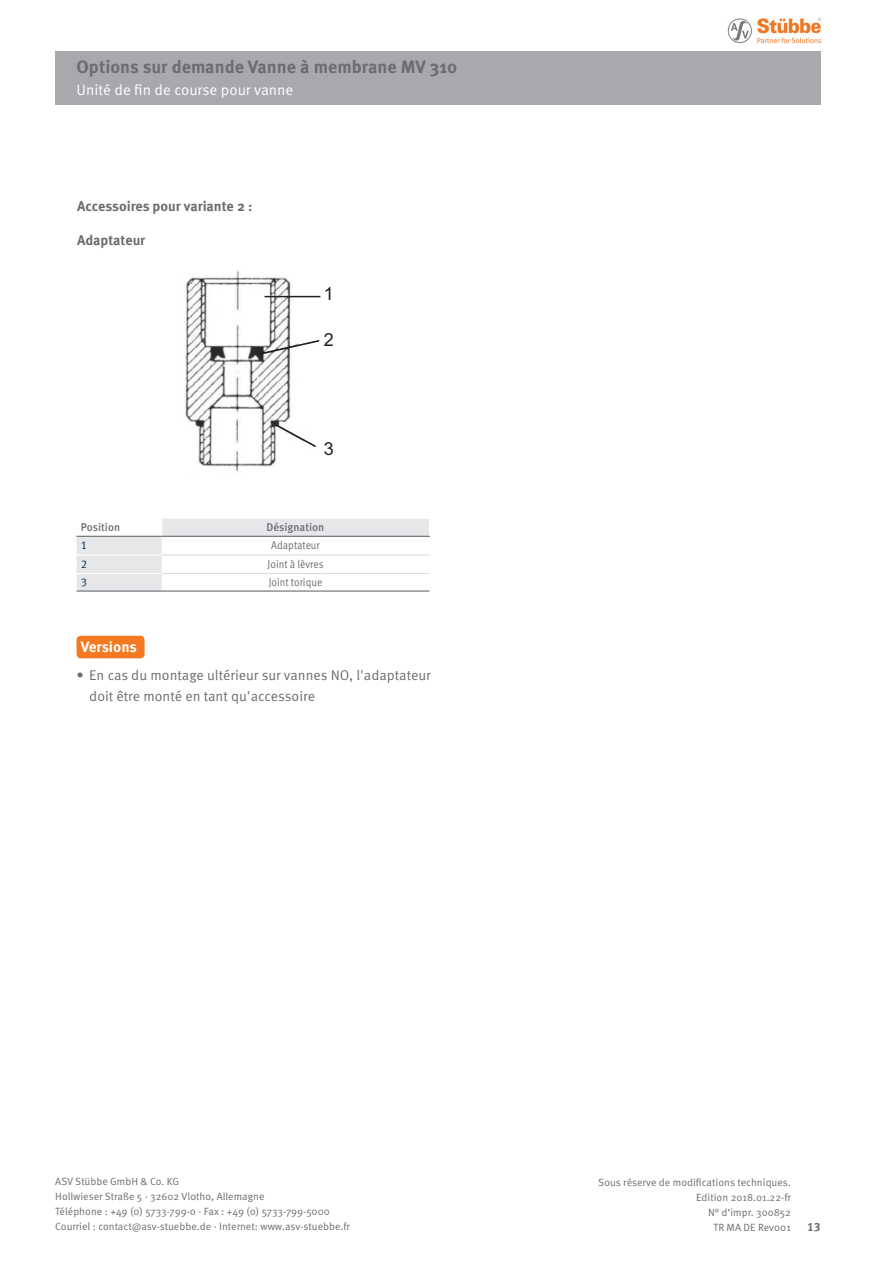
<style>
.page{position:relative;width:893px;height:1263px;background:#fff}
.page>*{position:absolute;margin:0;border:0;box-sizing:border-box;transform-origin:0 0}
.t1{font:700 18px "Meta Pro";color:#6c6d70}
.t2{font:18px "Arial";color:#231f20}
.t3{font:15px "Meta Pro Norm";color:#fff}
.t4{font:700 15px "Meta Pro";letter-spacing:-.005em;color:#fff}
.t5{font:14.1px/21px "Meta Pro Norm";color:#6c6d70}
.t6{font:700 14.1px "Meta Pro";color:#6c6d70}
.t7{font:700 12px "Meta Pro";color:#6c6d70}
.t8{font:11.25px "Meta Pro Norm";color:#6c6d70;scale:.9 1}
.t9{font:500 11.25px "Meta Pro";color:#6c6d70}
.t10{font:11.25px "Meta Pro Norm";color:#002e5e}
.t11{font:10.5px/15px "Meta Pro Norm";color:#6c6d70}
</style>
<div class="page">
<img style="left:728px;top:18px;width:94px;height:26px">
<div style="left:55px;top:51px;width:766px;height:53px;background:#a8a9ad"></div>
<hr style="left:77px;top:590px;width:85px;height:2px;background:#6c6d70">
<hr style="left:162px;top:590px;width:267px;height:2px;background:#6c6d70">
<svg style="left:77px;top:519px;width:353px;height:72px"></svg>
<hr style="left:77px;top:554px;width:85px;height:1px;background:#fff">
<hr style="left:77px;top:573px;width:85px;height:1px;background:#fff">
<img style="left:185px;top:271px;width:106px;height:201px">
<svg style="left:258px;top:295px;width:63px;height:153px"></svg>
<div style="left:77px;top:636px;width:68px;height:22px;background:#f47921;border-radius:4px"></div>
<h1 class="t1" style="left:77px;top:53px;width:382px">Options sur demande Vanne à membrane MV 310</h1>
<h2 class="t3" style="left:77px;top:79px;width:218px">Unité de fin de course pour vanne</h2>
<h3 class="t6" style="left:77px;top:195px;width:177px">Accessoires pour variante 2 :</h3>
<h3 class="t6" style="left:77px;top:229px;width:70px">Adaptateur</h3>
<h1 class="t2" style="left:324px;top:282px;width:12px">1</h1>
<h1 class="t2" style="left:324px;top:328px;width:12px">2</h1>
<h1 class="t2" style="left:324px;top:436px;width:12px">3</h1>
<p class="t9" style="left:81px;top:519px;width:41px">Position</p>
<p class="t9" style="left:267px;top:519px;width:59px">Désignation</p>
<p class="t10" style="left:81px;top:536px;width:8px">1</p>
<p class="t8" style="left:271px;top:536px;width:55px">Adaptateur</p>
<p class="t10" style="left:81px;top:555px;width:8px">2</p>
<p class="t8" style="left:268px;top:555px;width:64px">Joint à lèvres</p>
<p class="t10" style="left:81px;top:574px;width:8px">3</p>
<p class="t8" style="left:269px;top:574px;width:61px">Joint torique</p>
<h2 class="t4" style="left:81px;top:635px;width:58px">Versions</h2>
<h3 class="t5" style="left:89px;top:663px;width:343px;text-indent:-13px">• En cas du montage ultérieur sur vannes NO, l'adaptateur doit être monté en tant qu'accessoire</h3>
<p class="t11" style="left:55px;top:1173px;width:296px">ASV Stübbe GmbH &amp; Co. KG<br>Hollwieser Straße 5 · 32602 Vlotho, Allemagne<br>Téléphone : +49 (0) 5733-799-0 · Fax : +49 (0) 5733-799-5000<br>Courriel : contact@asv-stuebbe.de · Internet: www.asv-stuebbe.fr</p>
<p class="t11" style="left:598px;top:1174px;width:194px;text-align:right">Sous réserve de modifications techniques.<br>Edition 2018.01.22-fr<br>N° d‘impr. 300852<br>TR MA DE Rev001</p>
<p class="t7" style="left:807px;top:1217px;width:15px">13</p>
</div>
